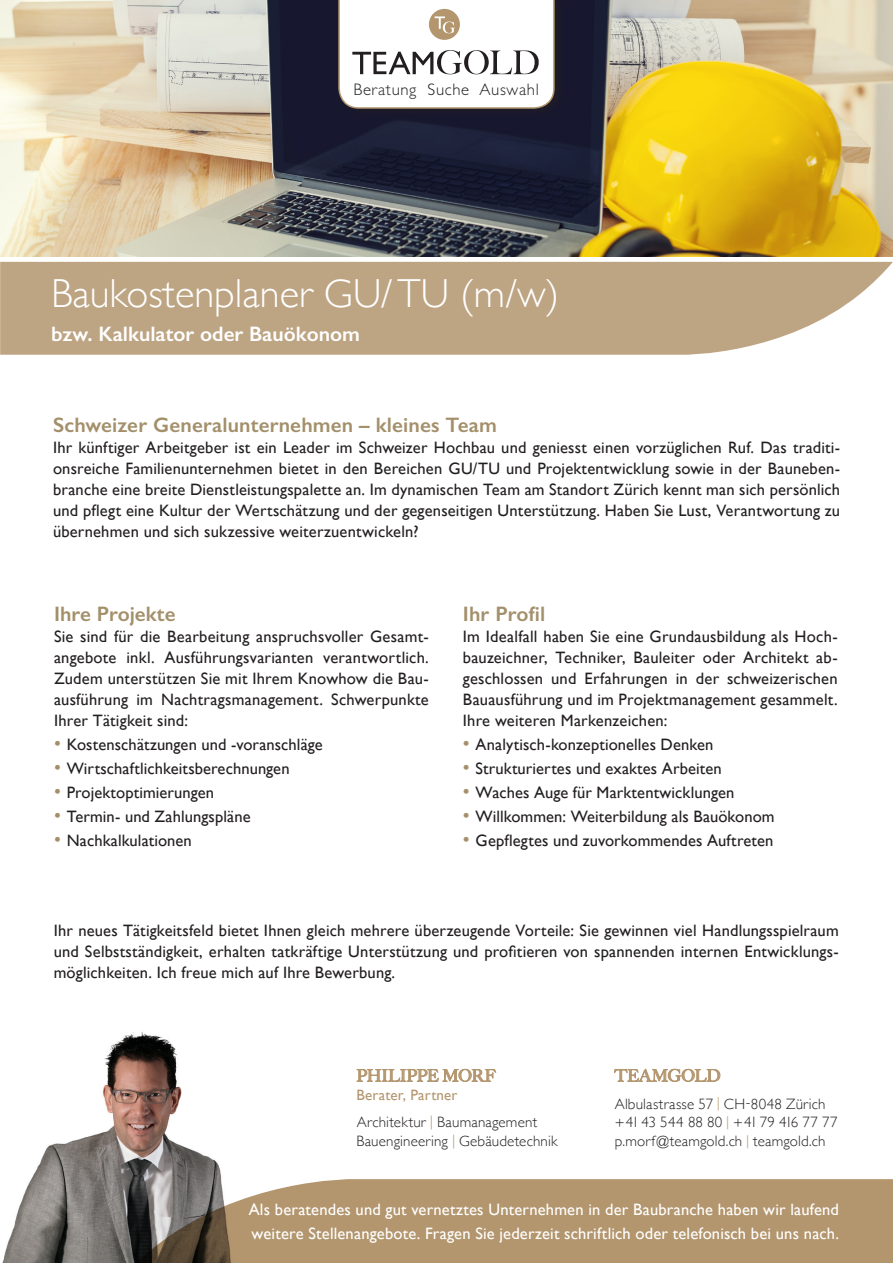
<style>
.page{position:relative;width:893px;height:1263px;background:#fff}
.page>*{position:absolute;margin:0;border:0;box-sizing:border-box;transform-origin:0 0}
.Stellenbeschrieb{font:300 40.5px "Gill Sans";color:#fff}
.Fliesstext_Titel{font:600 21px "Gill Sans";letter-spacing:.005em;color:#a3906b}
.Stellenbeschrieb_Zus{font:600 21px "Gill Sans";color:#fff}
.t1{font:300 16.65px "Gill Sans";letter-spacing:.04em;color:#231f20}
.Fliesstext{font:16.5px/21px "Gill Sans";letter-spacing:.01em;color:#231f20;text-align:justify}
.Fliesstext-2{font:16.5px "Gill Sans";letter-spacing:.01em;color:#fff}
.t2{font:500 16.5px "Big Caslon";color:#b3966e}
.t3{font:300 15px "Gill Sans";letter-spacing:.01em;color:#231f20}
.t4{font:15px "Gill Sans";letter-spacing:.01em;color:#b3966e}
.s1{font-size:19.5px;color:#a3906b}
.s2{color:#b3966e}
.s3{font-size:14.25px;color:#b3966e}
</style>
<div class="page">
<img style="left:0;top:0;width:893px;height:256px">
<svg style="left:0;top:262px;width:893px;height:93px;fill:#bda482"></svg>
<img style="left:2px;top:1032px;width:220px;height:231px">
<div style="left:336px;top:0;width:230px;height:117px;background:#19182c"></div>
<svg style="left:137px;top:1178px;width:756px;height:85px;fill:#b3966e"></svg>
<svg style="left:338px;top:0;width:217px;height:109px"></svg>
<svg style="left:614px;top:1069px;width:106px;height:13px"></svg>
<svg style="left:357px;top:1069px;width:139px;height:13px"></svg>
<p class="t1" style="left:353px;top:76px;width:187px">Beratung Suche Auswahl</p>
<p class="Stellenbeschrieb" style="left:51px;top:262px;width:510px">Baukostenplaner GU/TU (m/w)</p>
<p class="Stellenbeschrieb_Zus" style="left:51px;top:321px;width:310px">bzw. Kalkulator oder Bauökonom</p>
<p class="Fliesstext_Titel" style="left:53px;top:412px;width:445px">Schweizer Generalunternehmen – kleines Team</p>
<p class="Fliesstext" style="left:53px;top:437px;width:789px">Ihr künftiger Arbeitgeber ist ein Leader im Schweizer Hochbau und geniesst einen vorzüglichen Ruf. Das traditi&shy;onsreiche Familienunternehmen bietet in den Bereichen GU/TU und Projektentwicklung sowie in der Bauneben&shy;branche eine breite Dienstleistungspalette an. Im dynamischen Team am Standort Zürich kennt man sich persönlich und pflegt eine Kultur der Wertschätzung und der gegenseitigen Unterstützung. Haben Sie Lust, Verantwortung zu übernehmen und sich sukzessive weiterzuentwickeln?</p>
<p class="Fliesstext_Titel" style="left:54px;top:601px;width:123px">Ihre Projekte</p>
<p class="Fliesstext" style="left:54px;top:626px;width:376px">Sie sind für die Bearbeitung anspruchsvoller Gesamt&shy;angebote inkl. Ausführungsvarianten verantwortlich.<br>Zudem unterstützen Sie mit Ihrem Knowhow die Bau&shy;ausführung im Nachtragsmanagement. Schwerpunkte Ihrer Tätigkeit sind:</p>
<p class="Fliesstext" style="left:54px;top:734px;width:270px"><span class="s1">•</span> Kostenschätzungen und -voranschläge</p>
<p class="Fliesstext" style="left:54px;top:758px;width:237px"><span class="s1">•</span> Wirtschaftlichkeitsberechnungen</p>
<p class="Fliesstext" style="left:54px;top:782px;width:162px"><span class="s1">•</span> Projektoptimierungen</p>
<p class="Fliesstext" style="left:54px;top:806px;width:198px"><span class="s1">•</span> Termin- und Zahlungspläne</p>
<p class="Fliesstext" style="left:54px;top:830px;width:139px"><span class="s1">•</span> Nachkalkulationen</p>
<p class="Fliesstext_Titel" style="left:463px;top:601px;width:84px">Ihr Profil</p>
<p class="Fliesstext" style="left:463px;top:626px;width:376px">Im Idealfall haben Sie eine Grundausbildung als Hoch&shy;bauzeichner, Techniker, Bauleiter oder Architekt ab&shy;geschlossen und Erfahrungen in der schweizerischen Bauausführung und im Projektmanagement gesammelt.<br>Ihre weiteren Markenzeichen:</p>
<p class="Fliesstext" style="left:463px;top:734px;width:252px"><span class="s1">•</span> Analytisch-konzeptionelles Denken</p>
<p class="Fliesstext" style="left:463px;top:758px;width:260px"><span class="s1">•</span> Strukturiertes und exaktes Arbeiten</p>
<p class="Fliesstext" style="left:463px;top:782px;width:273px"><span class="s1">•</span> Waches Auge für Marktentwicklungen</p>
<p class="Fliesstext" style="left:463px;top:806px;width:313px"><span class="s1">•</span> Willkommen: Weiterbildung als Bauökonom</p>
<p class="Fliesstext" style="left:463px;top:830px;width:312px"><span class="s1">•</span> Gepflegtes und zuvorkommendes Auftreten</p>
<p class="Fliesstext" style="left:54px;top:920px;width:786px">Ihr neues Tätigkeitsfeld bietet Ihnen gleich mehrere überzeugende Vorteile: Sie gewinnen viel Handlungsspielraum und Selbstständigkeit, erhalten tatkräftige Unterstützung und profitieren von spannenden internen Entwicklungs&shy;möglichkeiten. Ich freue mich auf Ihre Bewerbung.</p>
<p class="t2" style="left:356px;top:1062px;width:140px">PHILIPPE MORF</p>
<p class="t4" style="left:356px;top:1086px;width:103px">Berater, Partner</p>
<p class="t3" style="left:357px;top:1111px;width:182px">Architektur <span class="s2">|</span> Baumanagement</p>
<p class="t3" style="left:356px;top:1129px;width:202px">Bauengineering <span class="s2">|</span> Gebäudetechnik</p>
<p class="t2" style="left:615px;top:1062px;width:107px">TEAMGOLD</p>
<p class="t3" style="left:615px;top:1092px;width:212px">Albulastrasse 57 <span class="s3">|</span> CH-8048 Zürich</p>
<p class="t3" style="left:615px;top:1111px;width:224px">+41 43 544 88 80 <span class="s3">|</span> +41 79 416 77 77</p>
<p class="t3" style="left:615px;top:1129px;width:212px">p.morf@teamgold.ch <span class="s3">|</span> teamgold.ch</p>
<p class="Fliesstext-2" style="left:249px;top:1199px;width:592px">Als beratendes und gut vernetztes Unternehmen in der Baubranche haben wir laufend</p>
<p class="Fliesstext-2" style="left:252px;top:1223px;width:589px">weitere Stellenangebote. Fragen Sie jederzeit schriftlich oder telefonisch bei uns nach.</p>
</div>
